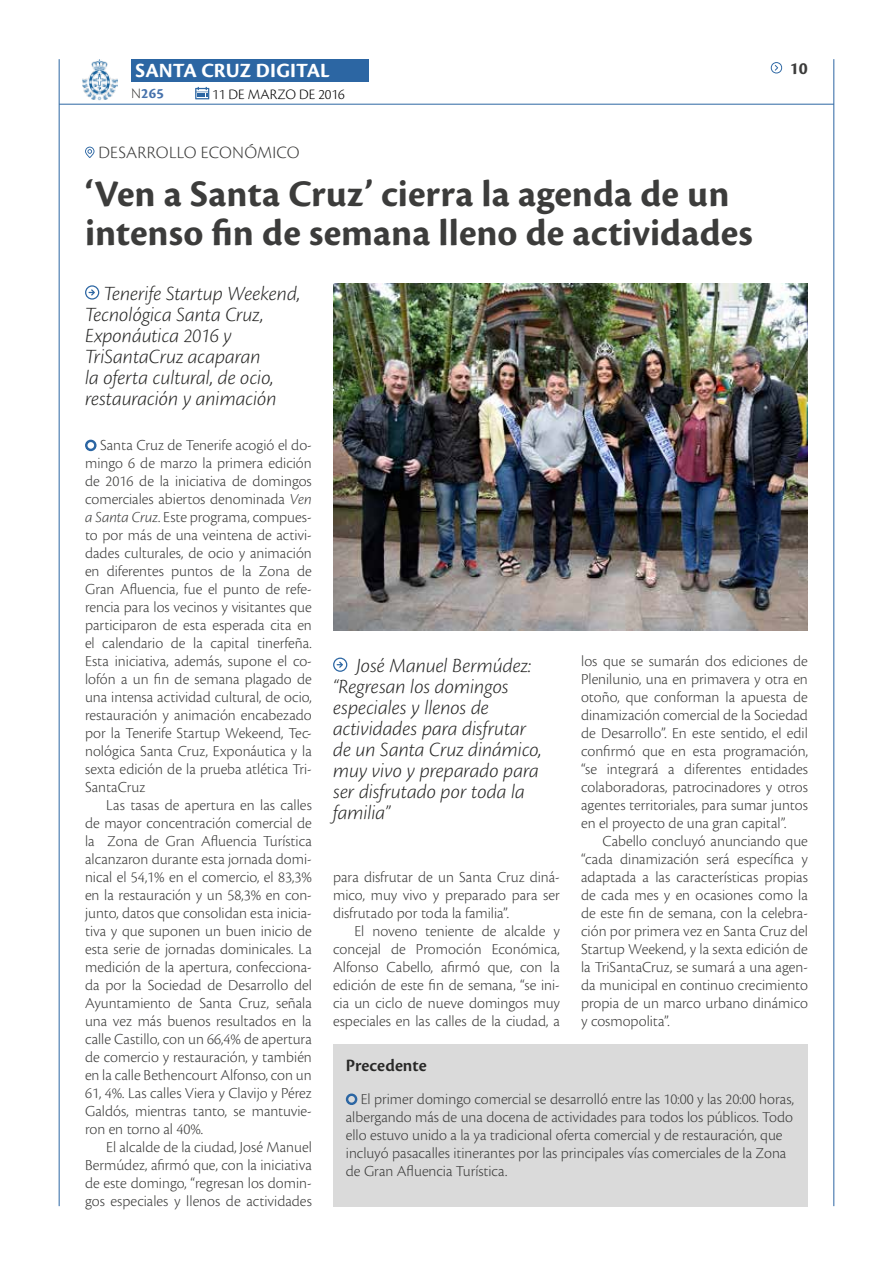
<style>
.page{position:relative;width:893px;height:1263px;background:#fff}
.page>*{position:absolute;margin:0;border:0;box-sizing:border-box;transform-origin:0 0}
.t1{font:700 39px/39px "Cronos Pro";letter-spacing:.005em;color:#3c3c3b}
.t2{font:italic 300 21px/21px "Cronos Pro";letter-spacing:-.005em;color:#282827}
.t3{font:700 21px "Cronos Pro";letter-spacing:.005em;color:#fff}
.t4{font:300 18px "Cronos Pro";letter-spacing:.015em;color:#3c3c3b}
.t5{font:600 18px "Cronos Pro";color:#282827}
.t6{font:700 18px "Cronos Pro";color:#3c3c3b}
.t7{font:300 15.9px/18px "Cronos Pro";color:#3c3c3b;text-align:justify}
.t8{font:300 15px "Cronos Pro";color:#000}
.t9{font:700 15px "Cronos Pro";color:#4672ac}
.s1{font-weight:300;color:#3c3c3b}
.s2{font-style:italic}
</style>
<div class="page">
<hr style="left:59px;top:104px;width:775px;height:1px;background:#2c66a3">
<div style="left:131px;top:59px;width:238px;height:23px;background:#2c66a3"></div>
<svg style="left:195px;top:87px;width:14px;height:12px"></svg>
<img style="left:82px;top:59px;width:36px;height:42px">
<hr style="left:59px;top:59px;width:1px;height:1147px;background:#2c66a3">
<hr style="left:833px;top:59px;width:1px;height:1147px;background:#2c66a3">
<svg style="left:771px;top:62px;width:12px;height:11px"></svg>
<svg style="left:85px;top:439px;width:12px;height:13px"></svg>
<svg style="left:85px;top:285px;width:14px;height:15px"></svg>
<svg style="left:333px;top:658px;width:14px;height:14px"></svg>
<img style="left:333px;top:283px;width:475px;height:347px">
<svg style="left:85px;top:147px;width:9px;height:11px"></svg>
<div style="left:333px;top:1044px;width:475px;height:162px;background:#dadada"></div>
<svg style="left:345px;top:1093px;width:13px;height:12px"></svg>
<h2 class="t3" style="left:136px;top:59px;width:196px">SANTA CRUZ DIGITAL</h2>
<p class="t9" style="left:131px;top:85px;width:34px"><span class="s1">N</span>265</p>
<p class="t8" style="left:212px;top:86px;width:134px">11 DE MARZO DE 2016</p>
<p class="t4" style="left:98px;top:142px;width:203px">DESARROLLO ECONÓMICO</p>
<h1 class="t1" style="left:85px;top:175px;width:669px">‘Ven a Santa Cruz’ cierra la agenda de un intenso fin de semana lleno de actividades</h1>
<h2 class="t2" style="left:85px;top:283px;width:217px;text-indent:19px">Tenerife Startup Weekend,<br>Tecnológica Santa Cruz,<br>Exponáutica 2016 y<br>TriSantaCruz acaparan<br>la oferta cultural, de ocio, restauración y animación</h2>
<p class="t6" style="left:790px;top:58px;width:20px">10</p>
<p class="t7" style="left:85px;top:436px;width:228px;text-indent:15px">Santa Cruz de Tenerife acogió el do&shy;mingo 6 de marzo la primera edición de 2016 de la iniciativa de domingos comerciales abiertos denominada <span class="s2">Ven a Santa Cruz</span>. Este programa, compues&shy;to por más de una veintena de activi&shy;dades culturales, de ocio y animación en diferentes puntos de la Zona de Gran Afluencia, fue el punto de refe&shy;rencia para los vecinos y visitantes que participaron de esta esperada cita en el calendario de la capital tinerfeña.<br>Esta iniciativa, además, supone el co&shy;lofón a un fin de semana plagado de una intensa actividad cultural, de ocio, restauración y animación encabezado por la Tenerife Startup Wekeend, Tec&shy;nológica Santa Cruz, Exponáutica y la sexta edición de la prueba atlética Tri-SantaCruz</p>
<p class="t7" style="left:85px;top:796px;width:228px;text-indent:21px">Las tasas de apertura en las calles de mayor concentración comercial de la Zona de Gran Afluencia Turística alcanzaron durante esta jornada domi&shy;nical el 54,1% en el comercio, el 83,3% en la restauración y un 58,3% en con&shy;junto, datos que consolidan esta inicia&shy;tiva y que suponen un buen inicio de esta serie de jornadas dominicales. La medición de la apertura, confecciona&shy;da por la Sociedad de Desarrollo del Ayuntamiento de Santa Cruz, señala una vez más buenos resultados en la calle Castillo, con un 66,4% de apertura de comercio y restauración, y también en la calle Bethencourt Alfonso, con un 61, 4%. Las calles Viera y Clavijo y Pérez Galdós, mientras tanto, se mantuvie&shy;ron en torno al 40%.</p>
<p class="t7" style="left:85px;top:1138px;width:228px;text-indent:21px">El alcalde de la ciudad, José Manuel Bermúdez, afirmó que, con la iniciativa de este domingo, “regresan los domin&shy;gos especiales y llenos de actividades</p>
<h2 class="t2" style="left:333px;top:655px;width:210px;text-indent:23px">José Manuel Bermúdez: “Regresan los domingos especiales y llenos de actividades para disfrutar de un Santa Cruz dinámico, muy vivo y preparado para ser disfrutado por toda la familia”</h2>
<p class="t7" style="left:333px;top:868px;width:228px">para disfrutar de un Santa Cruz diná&shy;mico, muy vivo y preparado para ser disfrutado por toda la familia”.</p>
<p class="t7" style="left:333px;top:922px;width:228px;text-indent:21px">El noveno teniente de alcalde y concejal de Promoción Económica, Alfonso Cabello, afirmó que, con la edición de este fin de semana, “se ini&shy;cia un ciclo de nueve domingos muy especiales en las calles de la ciudad, a</p>
<p class="t7" style="left:581px;top:652px;width:228px">los que se sumarán dos ediciones de Plenilunio, una en primavera y otra en otoño, que conforman la apuesta de dinamización comercial de la Sociedad de Desarrollo”. En este sentido, el edil confirmó que en esta programación, “se integrará a diferentes entidades colaboradoras, patrocinadores y otros agentes territoriales, para sumar juntos en el proyecto de una gran capital”.</p>
<p class="t7" style="left:581px;top:832px;width:228px;text-indent:21px">Cabello concluyó anunciando que “cada dinamización será específica y adaptada a las características propias de cada mes y en ocasiones como la de este fin de semana, con la celebra&shy;ción por primera vez en Santa Cruz del Startup Weekend, y la sexta edición de la TriSantaCruz, se sumará a una agen&shy;da municipal en continuo crecimiento propia de un marco urbano dinámico y cosmopolita”.</p>
<p class="t5" style="left:346px;top:1055px;width:82px">Precedente</p>
<p class="t7" style="left:346px;top:1090px;width:450px;text-align:left;text-indent:15px">El primer domingo comercial se desarrolló entre las 10:00 y las 20:00 horas, albergando más de una docena de actividades para todos los públicos. Todo ello estuvo unido a la ya tradicional oferta comercial y de restauración, que incluyó pasacalles itinerantes por las principales vías comerciales de la Zona de Gran Afluencia Turística.</p>
</div>
